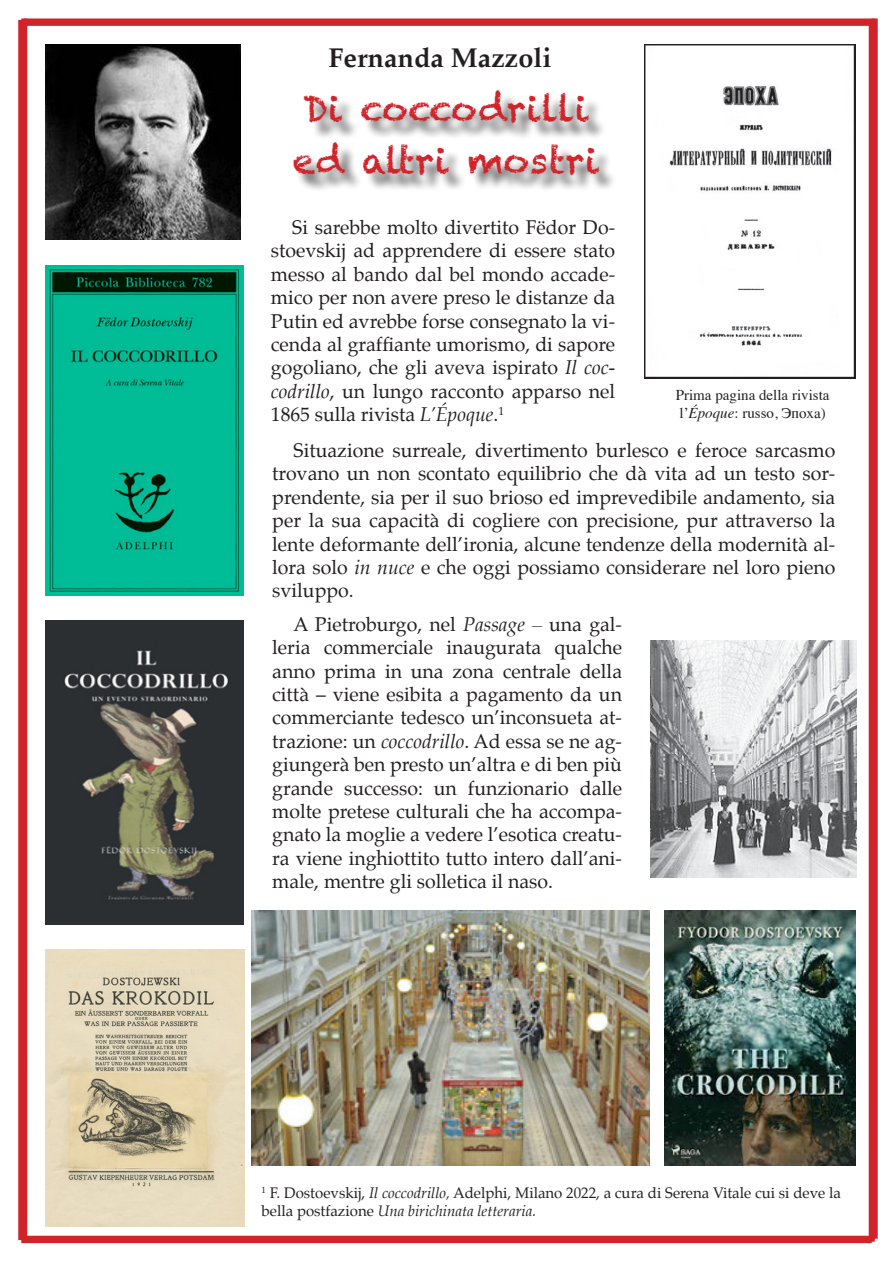
<style>
.page{position:relative;width:893px;height:1263px;background:#fff}
.page>*{position:absolute;margin:0;border:0;box-sizing:border-box;transform-origin:0 0}
.t1{font:36px "Chalkduster";color:#d1232a}
.t2{font:700 27px "Palatino";color:#231f20}
.t3{font:19.5px/23.4px "Palatino";color:#231f20;text-align:justify}
.t4{font:15px/18px "Palatino";color:#231f20}
.t5{font:15px "Times";color:#231f20}
.s1{font-style:italic}
</style>
<div class="page">
<div style="left:21px;top:20px;width:851px;height:6px;background:#d1232a"></div>
<div style="left:21px;top:1237px;width:851px;height:6px;background:#d1232a"></div>
<div style="left:869px;top:20px;width:6px;height:1220px;background:#d1232a"></div>
<div style="left:18px;top:20px;width:6px;height:1220px;background:#d1232a"></div>
<div style="left:24px;top:18px;width:851px;height:6px;background:#d1232a"></div>
<div style="left:24px;top:1236px;width:851px;height:6px;background:#d1232a"></div>
<div style="left:872px;top:18px;width:6px;height:1221px;background:#d1232a"></div>
<div style="left:21px;top:18px;width:6px;height:1221px;background:#d1232a"></div>
<div style="left:295px;top:93px;width:322px;height:100px;background:#231f20;opacity:.75"></div>
<img style="left:46px;top:621px;width:197px;height:303px">
<img style="left:665px;top:910px;width:191px;height:255px">
<img style="left:644px;top:45px;width:212px;height:333px">
<img style="left:46px;top:950px;width:198px;height:277px">
<img style="left:251px;top:910px;width:398px;height:255px">
<img style="left:46px;top:265px;width:197px;height:330px">
<img style="left:46px;top:45px;width:195px;height:195px">
<img style="left:650px;top:641px;width:207px;height:236px">
<p class="t2" style="left:329px;top:35px;width:224px">Fernanda Mazzoli</p>
<p class="t1" style="left:303px;top:88px;width:287px">Di coccodrilli</p>
<p class="t1" style="left:293px;top:140px;width:308px">ed altri mostri</p>
<p class="t3" style="left:271px;top:216px;width:346px;text-indent:21px">Si sarebbe molto divertito Fëdor Do&shy;stoevskij ad apprendere di essere stato messo al bando dal bel mondo accade&shy;mico per non avere preso le distanze da Putin ed avrebbe forse consegnato la vi&shy;cenda al graffiante umorismo, di sapore gogoliano, che gli aveva ispirato <span class="s1">Il coc&shy;codrillo</span>, un lungo racconto apparso nel 1865 sulla rivista <span class="s1">L’Époque</span>.<sup>1</sup></p>
<p class="t5" style="left:676px;top:381px;width:155px">Prima pagina della rivista</p>
<p class="t5" style="left:679px;top:399px;width:148px">l’<span class="s1">Époque</span>: russo, Эпоха)</p>
<p class="t3" style="left:272px;top:438px;width:565px;text-indent:21px">Situazione surreale, divertimento burlesco e feroce sarcasmo trovano un non scontato equilibrio che dà vita ad un testo sor&shy;prendente, sia per il suo brioso ed imprevedibile andamento, sia per la sua capacità di cogliere con precisione, pur attraverso la lente deformante dell’ironia, alcune tendenze della modernità al&shy;lora solo <span class="s1">in nuce</span> e che oggi possiamo considerare nel loro pieno sviluppo.</p>
<p class="t3" style="left:272px;top:612px;width:351px;text-indent:21px">A Pietroburgo, nel <span class="s1">Passage –</span> una gal&shy;leria commerciale inaugurata qualche anno prima in una zona centrale della città – viene esibita a pagamento da un commerciante tedesco un’inconsueta at&shy;trazione: un <span class="s1">coccodrillo</span>. Ad essa se ne ag&shy;giungerà ben presto un’altra e di ben più grande successo: un funzionario dalle molte pretese culturali che ha accompa&shy;gnato la moglie a vedere l’esotica creatu&shy;ra viene inghiottito tutto intero dall’ani&shy;male, mentre gli solletica il naso.</p>
<p class="t4" style="left:262px;top:1183px;width:581px"><sup>1</sup> F. Dostoevskij, <span class="s1">Il coccodrillo,</span> Adelphi, Milano 2022, a cura di Serena Vitale cui si deve la bella postfazione <span class="s1">Una birichinata letteraria.</span></p>
</div>
